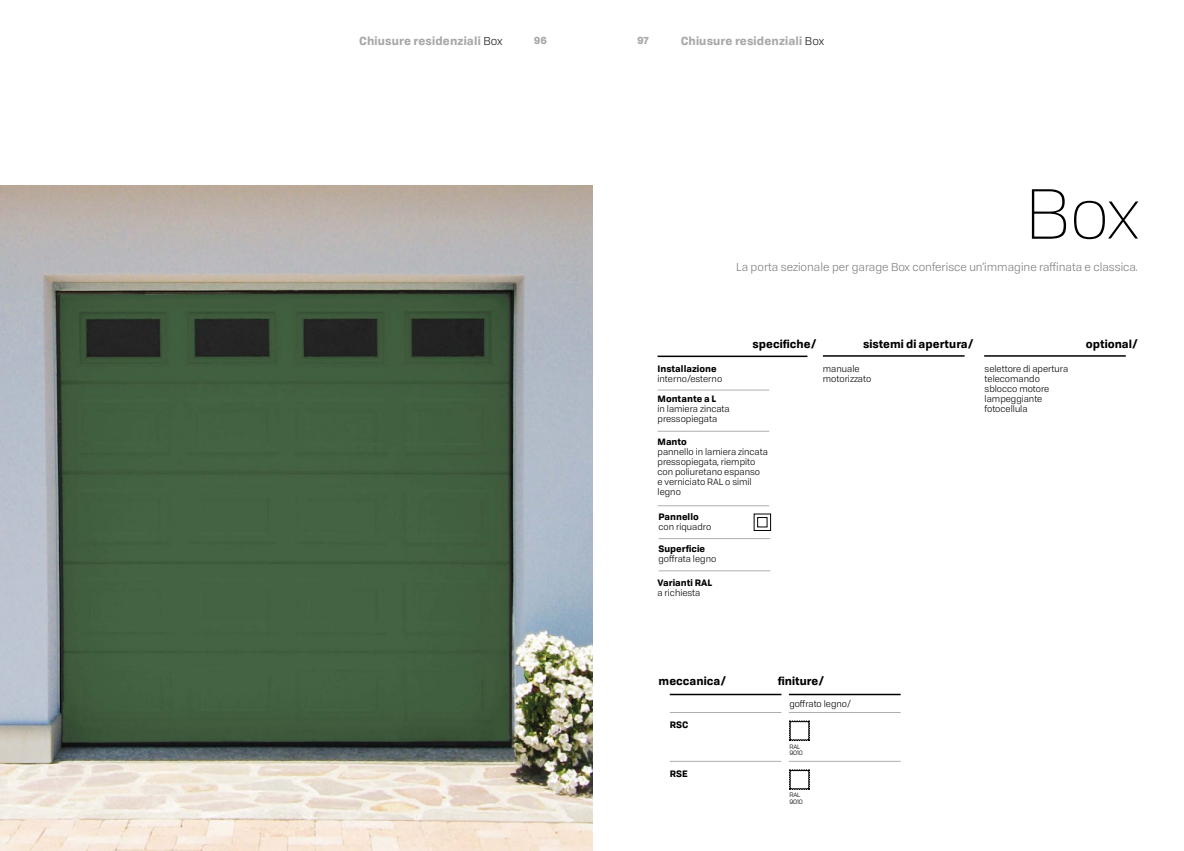
<style>
.page{position:relative;width:1184px;height:851px;background:#fff}
.page>*{position:absolute;margin:0;border:0;box-sizing:border-box;transform-origin:0 0}
.t1{font:300 69.62px "Tofino";color:#000}
.t2{font:11.25px "Tofino";color:#7e7e7d}
.t3{font:700 11.25px "Tofino";letter-spacing:.01em;color:#9d9d9c}
.t4{font:700 11px "Tofino";color:#000}
.t5{font:700 10px "Tofino";color:#9d9d9c}
.t6{font:9px/10px "Tofino";color:#000}
.t7{font:700 9px "Tofino";color:#000}
.t8{font:6.25px/6.2px "Tofino";letter-spacing:-.02em;color:#000}
.s1{font-weight:400;color:#000}
</style>
<div class="page">
<hr style="left:658px;top:538px;width:112px;height:1px;background:#acafb0">
<hr style="left:658px;top:570px;width:112px;height:1px;background:#acafb0">
<svg style="left:757px;top:517px;width:11px;height:11px"></svg>
<div style="left:757px;top:517px;width:10px;height:10px;background:#fff"></div>
<div style="left:757px;top:517px;width:10px;height:10px;border:1px solid #000"></div>
<img style="left:0;top:185px;width:592px;height:665px">
<hr style="left:669px;top:712px;width:112px;height:1px;background:#acafb0">
<hr style="left:669px;top:760px;width:112px;height:1px;background:#acafb0">
<hr style="left:789px;top:693px;width:111px;height:2px;background:#000">
<hr style="left:669px;top:693px;width:112px;height:2px;background:#000">
<hr style="left:789px;top:712px;width:111px;height:1px;background:#acafb0">
<hr style="left:789px;top:760px;width:111px;height:1px;background:#acafb0">
<svg style="left:789px;top:720px;width:20px;height:20px"></svg>
<svg style="left:789px;top:769px;width:20px;height:20px"></svg>
<hr style="left:657px;top:389px;width:112px;height:1px;background:#acafb0">
<hr style="left:657px;top:431px;width:112px;height:1px;background:#acafb0">
<hr style="left:657px;top:505px;width:112px;height:1px;background:#acafb0">
<hr style="left:657px;top:355px;width:150px;height:2px;background:#000">
<hr style="left:823px;top:355px;width:141px;height:1px;background:#000">
<hr style="left:984px;top:355px;width:141px;height:1px;background:#000">
<p class="t3" style="left:359px;top:35px;width:145px">Chiusure residenziali <span class="s1">Box</span></p>
<p class="t5" style="left:533px;top:35px;width:15px">96</p>
<p class="t5" style="left:637px;top:35px;width:13px">97</p>
<p class="t3" style="left:680px;top:35px;width:145px">Chiusure residenziali <span class="s1">Box</span></p>
<h1 class="t1" style="left:1025px;top:185px;width:115px">Box</h1>
<p class="t2" style="left:736px;top:258px;width:403px">La porta sezionale per garage Box conferisce un’immagine raffinata e classica.</p>
<p class="t4" style="left:752px;top:334px;width:65px">specifiche/</p>
<p class="t4" style="left:863px;top:339px;width:112px">sistemi di apertura/</p>
<p class="t4" style="left:1085px;top:339px;width:53px">optional/</p>
<p class="t7" style="left:657px;top:364px;width:61px">Installazione</p>
<p class="t6" style="left:657px;top:374px;width:66px">interno/esterno</p>
<p class="t6" style="left:823px;top:364px;width:50px">manuale motorizzato</p>
<p class="t6" style="left:984px;top:364px;width:85px">selettore di apertura telecomando sblocco motore lampeggiante fotocellula</p>
<p class="t7" style="left:657px;top:395px;width:60px">Montante a L</p>
<p class="t6" style="left:657px;top:405px;width:74px">in lamiera zincata pressopiegata</p>
<p class="t7" style="left:657px;top:438px;width:31px">Manto</p>
<p class="t6" style="left:657px;top:447px;width:112px">pannello in lamiera zincata pressopiegata, riempito con poliuretano espanso<br>e verniciato RAL o simil legno</p>
<p class="t7" style="left:658px;top:512px;width:42px">Pannello</p>
<p class="t6" style="left:658px;top:522px;width:54px">con riquadro</p>
<p class="t7" style="left:658px;top:541px;width:48px">Superficie</p>
<p class="t6" style="left:658px;top:553px;width:59px">goffrata legno</p>
<p class="t7" style="left:657px;top:579px;width:56px">Varianti RAL</p>
<p class="t6" style="left:657px;top:588px;width:44px">a richiesta</p>
<p class="t4" style="left:658px;top:676px;width:69px">meccanica/</p>
<p class="t4" style="left:777px;top:671px;width:48px">finiture/</p>
<p class="t7" style="left:669px;top:720px;width:20px">RSC</p>
<p class="t7" style="left:669px;top:769px;width:19px">RSE</p>
<p class="t6" style="left:789px;top:698px;width:63px">goffrato legno/</p>
<p class="t8" style="left:789px;top:743px;width:15px">RAL<br>9010</p>
<p class="t8" style="left:789px;top:792px;width:15px">RAL<br>9010</p>
</div>
